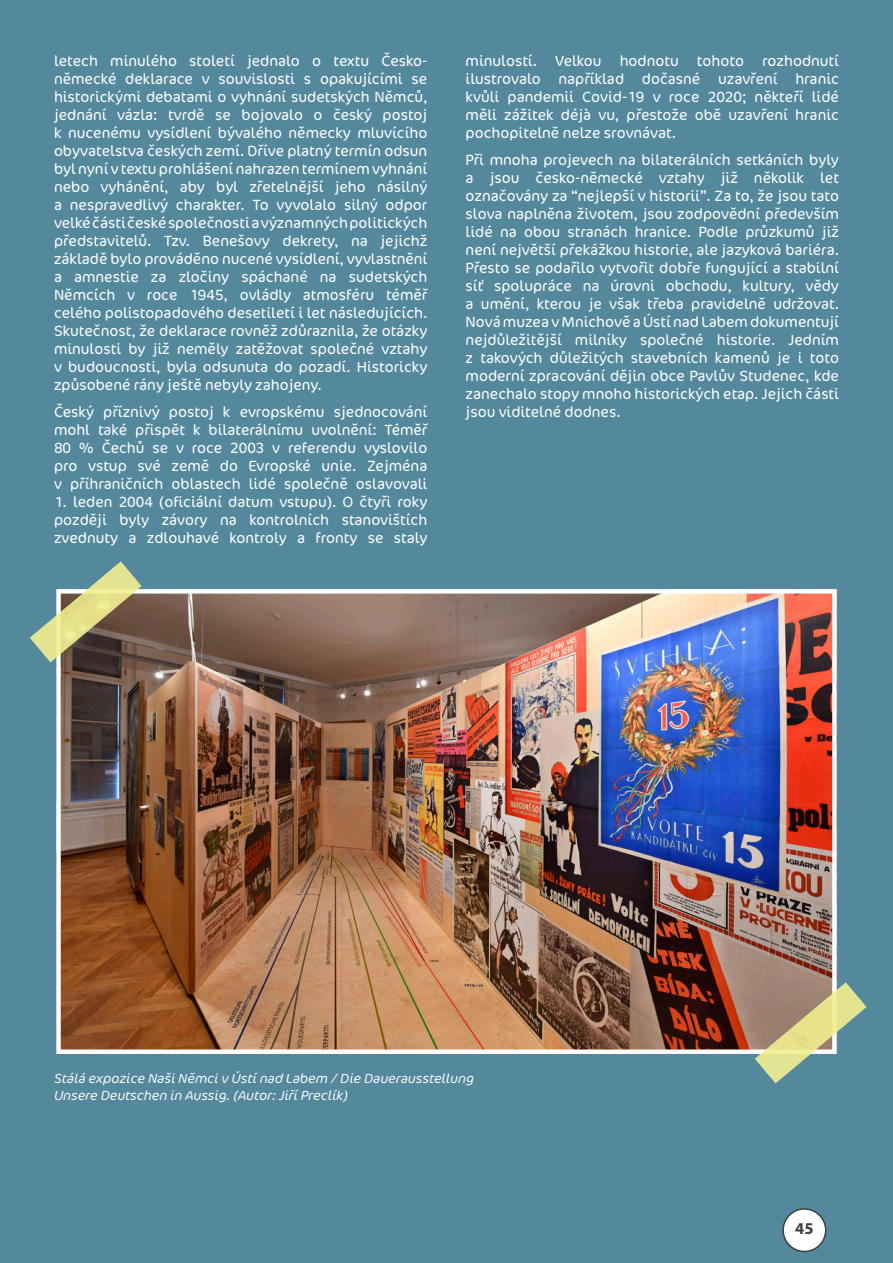
<style>
.page{position:relative;width:893px;height:1263px;background:#53889d}
.page>*{position:absolute;margin:0;border:0;box-sizing:border-box;transform-origin:0 0}
.t1{font:700 16.5px "Myriad Pro";color:#3e3e3f}
.t2{font:300 15px/18px "Cocon Pro";color:#fff;text-align:justify}
.t3{font:italic 300 13.5px/16.2px "Cocon Pro";color:#fff}
</style>
<div class="page">
<img style="left:61px;top:594px;width:771px;height:455px">
<div style="left:56px;top:589px;width:781px;height:465px;border:4px solid #fff"></div>
<svg style="left:30px;top:561px;width:112px;height:101px"></svg>
<svg style="left:755px;top:982px;width:112px;height:101px"></svg>
<div style="left:783px;top:1209px;width:43px;height:42px;background:#fff;border-radius:50%"></div>
<div style="left:782px;top:1208px;width:44px;height:44px;border:2px solid #3e3e3f;border-radius:50%"></div>
<p class="t2" style="left:54px;top:52px;width:375px">letech minulého století jednalo o textu Česko&shy;německé deklarace v souvislosti s opakujícími se historickými debatami o vyhnání sudetských Němců, jednání vázla: tvrdě se bojovalo o český postoj k nucenému vysídlení bývalého německy mluvícího obyvatelstva českých zemí. Dříve platný termín odsun byl nyní v textu prohlášení nahrazen termínem vyhnání nebo vyhánění, aby byl zřetelnější jeho násilný a nespravedlivý charakter. To vyvolalo silný odpor velké části české společnosti a významných politických představitelů. Tzv. Benešovy dekrety, na jejichž základě bylo prováděno nucené vysídlení, vyvlastnění a amnestie za zločiny spáchané na sudetských Němcích v roce 1945, ovládly atmosféru téměř celého polistopadového desetiletí i let následujících.<br>Skutečnost, že deklarace rovněž zdůraznila, že otázky minulosti by již neměly zatěžovat společné vztahy v budoucnosti, byla odsunuta do pozadí. Historicky způsobené rány ještě nebyly zahojeny.</p>
<p class="t2" style="left:54px;top:402px;width:375px">Český příznivý postoj k evropskému sjednocování mohl také přispět k bilaterálnímu uvolnění: Téměř 80 % Čechů se v roce 2003 v referendu vyslovilo pro vstup své země do Evropské unie. Zejména v příhraničních oblastech lidé společně oslavovali</p>
<p class="t2" style="left:54px;top:492px;width:375px">1. leden 2004 (oficiální datum vstupu). O čtyři roky později byly závory na kontrolních stanovištích zvednuty a zdlouhavé kontroly a fronty se staly</p>
<p class="t2" style="left:466px;top:52px;width:375px">minulostí. Velkou hodnotu tohoto rozhodnutí ilustrovalo například dočasné uzavření hranic kvůli pandemii Covid-19 v roce 2020; někteří lidé měli zážitek déjà vu, přestože obě uzavření hranic pochopitelně nelze srovnávat.</p>
<p class="t2" style="left:466px;top:150px;width:375px">Při mnoha projevech na bilaterálních setkáních byly a jsou česko-německé vztahy již několik let označovány za “nejlepší v historii”. Za to, že jsou tato slova naplněna životem, jsou zodpovědní především lidé na obou stranách hranice. Podle průzkumů již není největší překážkou historie, ale jazyková bariéra.<br>Přesto se podařilo vytvořit dobře fungující a stabilní síť spolupráce na úrovni obchodu, kultury, vědy a umění, kterou je však třeba pravidelně udržovat.<br>Nová muzea v Mnichově a Ústí nad Labem dokumentují nejdůležitější milníky společné historie. Jedním z takových důležitých stavebních kamenů je i toto moderní zpracování dějin obce Pavlův Studenec, kde zanechalo stopy mnoho historických etap. Jejich části jsou viditelné dodnes.</p>
<p class="t3" style="left:53px;top:1070px;width:421px">Stálá expozice Naši Němci v Ústí nad Labem / Die Dauerausstellung<br>Unsere Deutschen in Aussig. (Autor: Jiří Preclík)</p>
<p class="t1" style="left:795px;top:1217px;width:20px">45</p>
</div>
